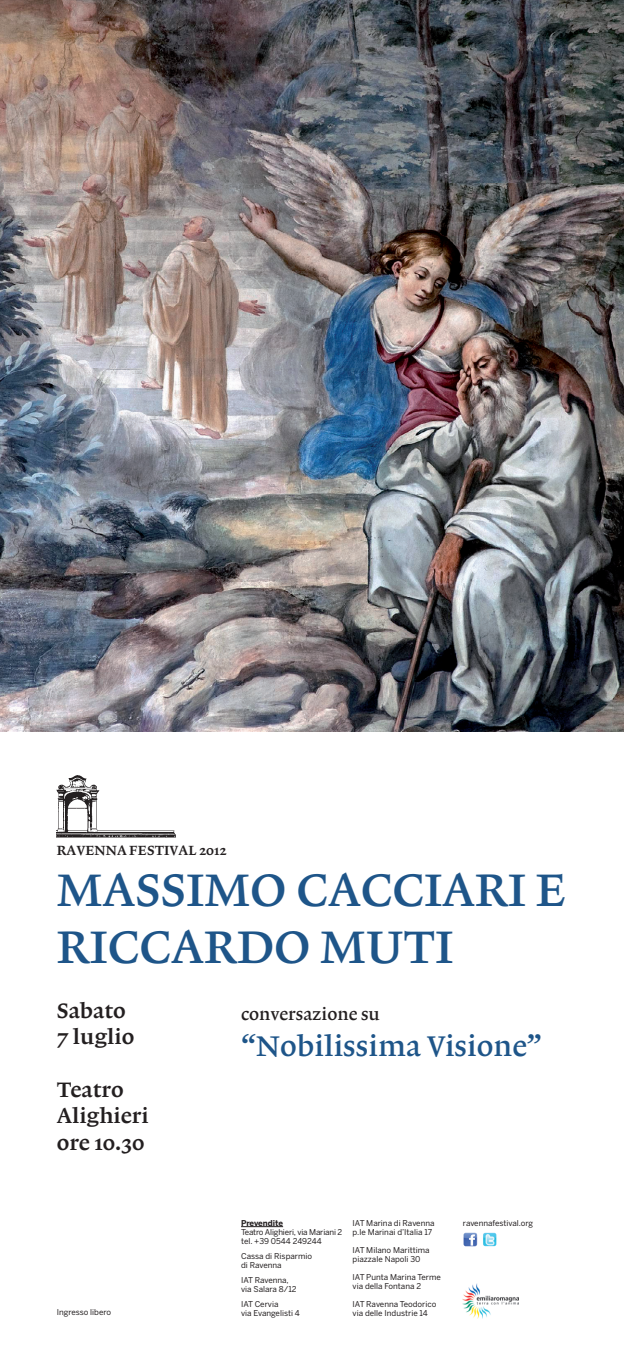
<style>
.page{position:relative;width:624px;height:1361px;background:#fff}
.page>*{position:absolute;margin:0;border:0;box-sizing:border-box;transform-origin:0 0}
.t1{font:48px/57.6px "Lexicon No 1 Roman B";color:#1e5589}
.t2{font:30px "Lexicon No 1 Roman B";color:#1e5589}
.t3{font:22px/26.4px "Lexicon No 1 Roman C";color:#231f20}
.t4{font:18px "Lexicon No 1 Roman B";color:#231f20}
.t5{font:14px "Lexicon No 1 Roman C";color:#231f20}
.t6{font:8px/9px "Benton Sans";color:#231f20}
.t7{font:8px/9px "Benton Sans";letter-spacing:-.02em;color:#231f20}
.t8{font:700 8px "Benton Sans";color:#231f20}
</style>
<div class="page">
<hr style="left:241px;top:1226px;width:42px;height:1px;background:#231f20">
<img style="left:462px;top:1284px;width:56px;height:34px">
<svg style="left:463px;top:1232px;width:9px;height:13px"></svg>
<svg style="left:483px;top:1232px;width:11px;height:13px"></svg>
<img style="left:57px;top:775px;width:119px;height:63px">
<img style="left:0;top:0;width:624px;height:731px">
<p class="t5" style="left:57px;top:842px;width:171px">RAVENNA FESTIVAL 2012</p>
<p class="t1" style="left:57px;top:861px;width:511px">MASSIMO CACCIARI E<br>RICCARDO MUTI</p>
<p class="t3" style="left:57px;top:997px;width:70px">Sabato</p>
<p class="t3" style="left:57px;top:1023px;width:79px">7 luglio</p>
<p class="t3" style="left:57px;top:1076px;width:93px">Teatro<br>Alighieri</p>
<p class="t3" style="left:57px;top:1129px;width:89px">ore 10.30</p>
<p class="t4" style="left:241px;top:1003px;width:140px">conversazione su</p>
<p class="t2" style="left:241px;top:1029px;width:302px">“Nobilissima Visione”</p>
<p class="t6" style="left:57px;top:1308px;width:56px">Ingresso libero</p>
<p class="t8" style="left:241px;top:1218px;width:44px">Prevendite</p>
<p class="t7" style="left:241px;top:1227px;width:103px">Teatro Alighieri, via Mariani 2 tel. +39 0544 249244</p>
<p class="t6" style="left:241px;top:1251px;width:72px">Cassa di Risparmio di Ravenna</p>
<p class="t6" style="left:241px;top:1275px;width:57px">IAT Ravenna, via Salara 8/12</p>
<p class="t6" style="left:241px;top:1299px;width:60px">IAT Cervia<br>via Evangelisti 4</p>
<p class="t6" style="left:352px;top:1218px;width:83px">IAT Marina di Ravenna p.le Marinai d’Italia 17</p>
<p class="t6" style="left:352px;top:1245px;width:78px">IAT Milano Marittima piazzale Napoli 30</p>
<p class="t6" style="left:352px;top:1272px;width:90px">IAT Punta Marina Terme via della Fontana 2</p>
<p class="t6" style="left:352px;top:1299px;width:85px">IAT Ravenna Teodorico via delle Industrie 14</p>
<p class="t6" style="left:463px;top:1218px;width:72px">ravennafestival.org</p>
</div>
